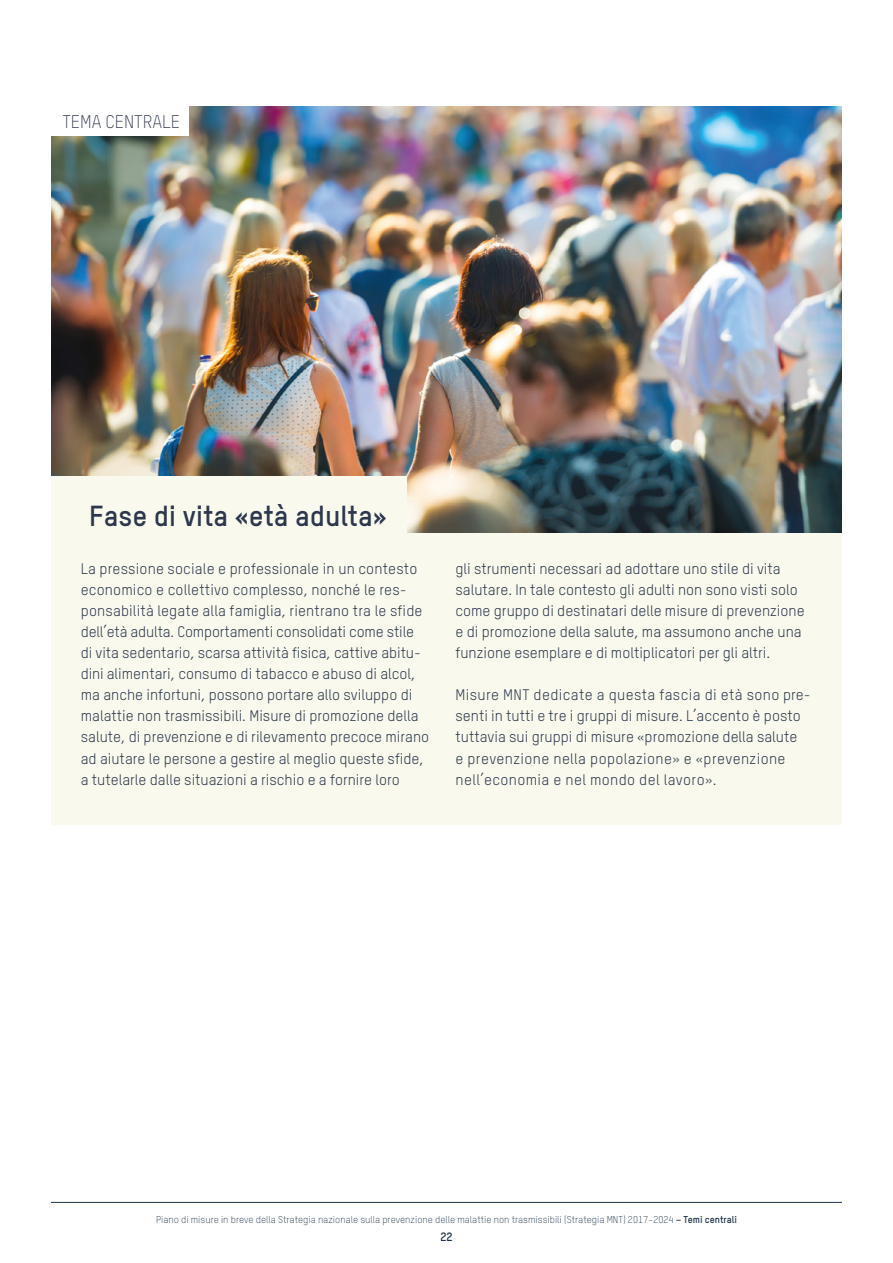
<style>
.page{position:relative;width:893px;height:1263px;background:#fff}
.page>*{position:absolute;margin:0;border:0;box-sizing:border-box;transform-origin:0 0}
.t1{font:700 28.5px "TSTAR";color:#2d374d}
.t2{font:300 18px "TSTAR";color:#2d374d}
.t3{font:15px/21px "TSTAR";color:#2d374d}
.t4{font:15px/21px "TSTAR";letter-spacing:.025em;color:#2d374d}
.t5{font:700 12px "TSTAR";color:#2d374d}
.t6{font:700 12px "TSTAR";color:#1d344c}
.t7{font:300 9.75px "TSTAR";color:#2d374d}
.t8{font:300 9.75px "TSTAR";color:#1d344c}
.s1{font-weight:700}
.s2{color:#345e4e}
</style>
<div class="page">
<hr style="left:51px;top:1202px;width:791px;height:1px;background:#1d344c">
<img style="left:51px;top:106px;width:791px;height:427px">
<div style="left:50px;top:105px;width:138px;height:31px;background:#fff"></div>
<div style="left:51px;top:533px;width:791px;height:292px;background:#f9faed"></div>
<div style="left:51px;top:476px;width:355px;height:58px;background:#f9faed"></div>
<p class="t2" style="left:62px;top:111px;width:119px">TEMA CENTRALE</p>
<h1 class="t1" style="left:89px;top:497px;width:299px">Fase di vita «età adulta»</h1>
<p class="t3" style="left:81px;top:558px;width:350px">La pressione sociale e professionale in un contesto economico e collettivo complesso, nonché le res&shy;ponsabilità legate alla famiglia, rientrano tra le sfide dell’età adulta. Comportamenti consolidati come stile di vita sedentario, scarsa attività fisica, cattive abitu&shy;dini alimentari, consumo di tabacco e abuso di alcol, ma anche infortuni, possono portare allo sviluppo di malattie non trasmissibili. Misure di promozione della salute, di prevenzione e di rilevamento precoce mirano ad aiutare le persone a gestire al meglio queste sfide, a tutelarle dalle situazioni a rischio e a fornire loro</p>
<p class="t3" style="left:455px;top:558px;width:351px">gli strumenti necessari ad adottare uno stile di vita salutare. In tale contesto gli adulti non sono visti solo come gruppo di destinatari delle misure di prevenzione e di promozione della salute, ma assumono anche una funzione esemplare e di moltiplicatori per gli altri.</p>
<p class="t4" style="left:455px;top:684px;width:357px">Misure MNT dedicate a questa fascia di età sono pre&shy;senti in tutti e tre i gruppi di misure. L’accento è posto tuttavia sui gruppi di misure «promozione della salute<br>e prevenzione nella popolazione» e «prevenzione nell’economia e nel mondo del lavoro».</p>
<p class="t8" style="left:156px;top:1213px;width:582px">Piano di misure in breve della Strategia nazionale sulla prevenzione delle mal ttie non trasmissib li (Strategia MNT) 2017–2024 <span class="s1">– Temi centrali</span></p>
<p class="t6" style="left:446px;top:1229px;width:8px">2</p>
<p class="t7" style="left:149px;top:1213px;width:595px">Piano di misure <span class="s2">2021–2024</span> della Strategia nazionale sulla prevenzione delle malattie non trasmissibili (Strategia MNT) 2017–2024 <span class="s1">– Temi centrali</span></p>
<p class="t5" style="left:440px;top:1229px;width:14px">29</p>
</div>
